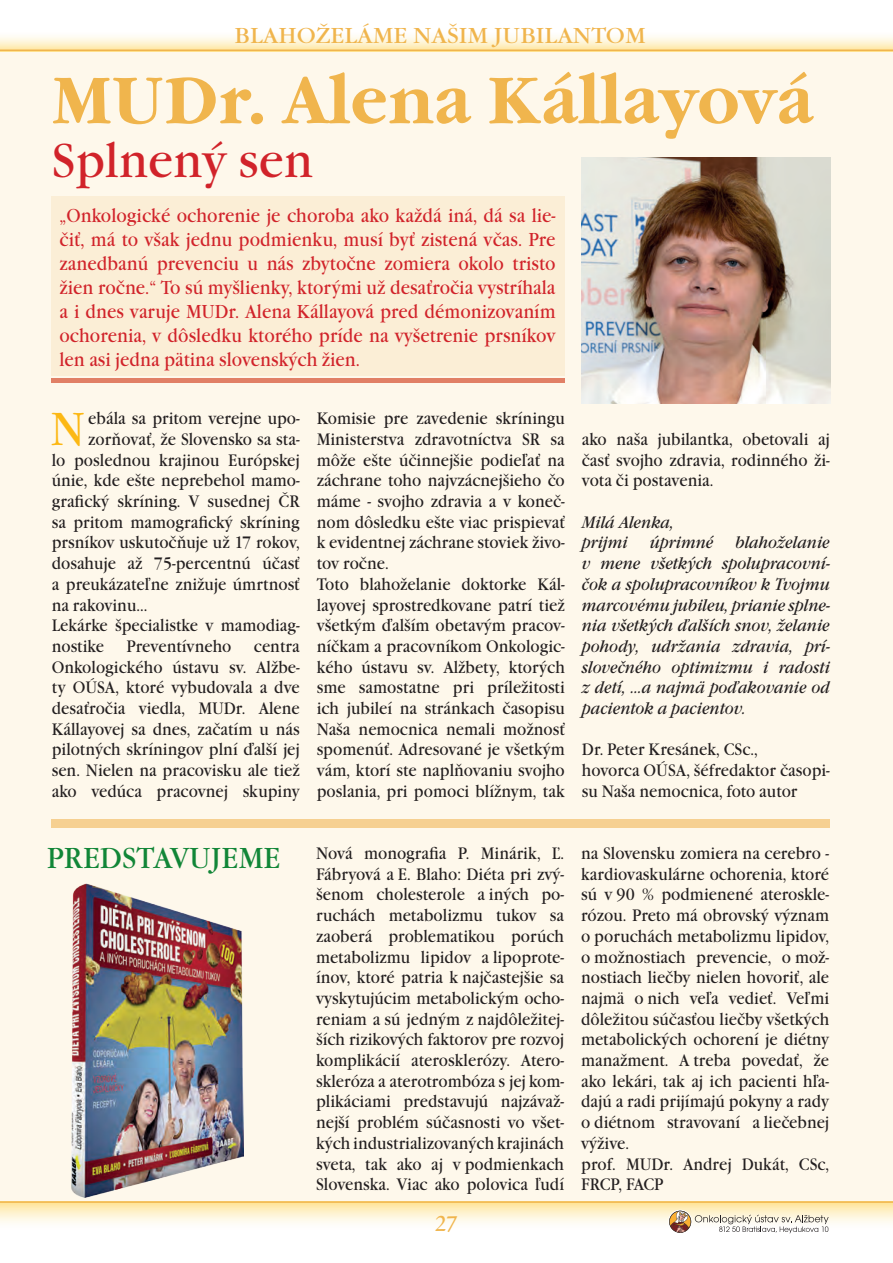
<style>
.page{position:relative;width:893px;height:1263px;background:#fff}
.page>*{position:absolute;margin:0;border:0;box-sizing:border-box;transform-origin:0 0}
.t1{font:700 67.5px "Garamond Itc TOT";color:#f0b54d;scale:.95 1}
.t2{font:49.5px "Garamond Itc TOT";color:#d1232a;scale:.95 1}
.t3{font:48.15px "Garamond Itc TOT";color:#fcb814;scale:.9 1}
.t4{font:30px "Garamond Itc TOT";color:#118637;scale:.95 1}
.t5{font:24px "Garamond No 2 TOT";color:#f0b54d;scale:1.04 1}
.t6{font:22.5px "Garamond Itc TOT";color:#f0b54d;scale:1.04 1}
.t7{font:19.5px/24px "Garamond Itc TOT";color:#d1232a;text-align:justify;scale:.9 1}
.t8{font:17.25px/20.7px "Garamond Itc TOT";color:#231f20;text-align:justify;scale:.9 1}
.t9{font:italic 17.25px/20.7px "Garamond Itc TOT";color:#231f20;scale:.9 1}
</style>
<div class="page">
<div style="left:0;top:50px;width:893px;height:1180px;background:#fef8eb"></div>
<div style="left:0;top:1201px;width:893px;height:30px;background:linear-gradient(to bottom,#fee69d,#feffff)"></div>
<hr style="left:0;top:1201px;width:893px;height:2px;background:#f0b54d">
<svg style="left:0;top:36px;width:893px;height:14px;background:#fdf0cc"></svg>
<hr style="left:0;top:50px;width:893px;height:1px;background:#f0b54d">
<svg style="left:668px;top:1210px;width:24px;height:23px"></svg>
<svg style="left:669px;top:1211px;width:160px;height:22px"></svg>
<div style="left:51px;top:196px;width:513px;height:180px;background:#fbeed6"></div>
<hr style="left:51px;top:378px;width:513px;height:4px;background:#e18066">
<img style="left:582px;top:157px;width:248px;height:246px">
<div style="left:52px;top:820px;width:778px;height:8px;background:#f6d091"></div>
<img style="left:71px;top:883px;width:172px;height:314px">
<h3 class="t6" style="left:235px;top:23px;width:397px">BLAHOŽELÁME NAŠIM JUBILANTOM</h3>
<h1 class="t1" style="left:52px;top:61px;width:803px">MUDr. Alena Kállayová</h1>
<h2 class="t2" style="left:52px;top:133px;width:277px">Splnený sen</h2>
<p class="t7" style="left:60px;top:204px;width:553px">„Onkologické ochorenie je choroba ako každá iná, dá sa lie&shy;čiť, má to však jednu podmienku, musí byť zistená včas. Pre zanedbanú prevenciu u nás zbytočne zomiera okolo tristo žien ročne.“ To sú myšlienky, ktorými už desaťročia vystríhala a i dnes varuje MUDr. Alena Kállayová pred démonizovaním ochorenia, v dôsledku ktorého príde na vyšetrenie prsníkov len asi jedna pätina slovenských žien.</p>
<h3 class="t3" style="left:51px;top:402px;width:39px">N</h3>
<p class="t8" style="left:88px;top:408px;width:236px">ebála sa pritom verejne upo-</p>
<p class="t8" style="left:88px;top:429px;width:236px">zorňovať, že Slovensko sa sta-</p>
<p class="t8" style="left:52px;top:450px;width:277px">lo poslednou krajinou Európskej</p>
<p class="t8" style="left:52px;top:470px;width:277px">únie, kde ešte neprebehol mamo-</p>
<p class="t8" style="left:52px;top:491px;width:277px">grafický skríning. V susednej ČR</p>
<p class="t8" style="left:52px;top:512px;width:277px">sa pritom mamografický skríning</p>
<p class="t8" style="left:52px;top:532px;width:277px">prsníkov uskutočňuje už 17 rokov,</p>
<p class="t8" style="left:52px;top:553px;width:277px">dosahuje až 75-percentnú účasť</p>
<p class="t8" style="left:52px;top:574px;width:277px">a preukázateľne znižuje úmrtnosť</p>
<p class="t8" style="left:52px;top:595px;width:108px">na rakovinu...</p>
<p class="t8" style="left:52px;top:615px;width:277px">Lekárke špecialistke v mamodiag-</p>
<p class="t8" style="left:52px;top:636px;width:60px">nostike</p>
<p class="t8" style="left:126px;top:636px;width:118px">Preventívneho</p>
<p class="t8" style="left:52px;top:636px;width:277px;text-indent:202px">centra Onkologického ústavu sv. Alžbe&shy;ty OÚSA, ktoré vybudovala a dve desaťročia viedla, MUDr. Alene Kállayovej sa dnes, začatím u nás pilotných skríningov plní ďalší jej sen. Nielen na pracovisku ale tiež ako vedúca pracovnej skupiny</p>
<p class="t8" style="left:317px;top:408px;width:277px;text-align:left">Komisie pre zavedenie skríningu<br>Ministerstva zdravotníctva SR sa môže ešte účinnejšie podieľať na záchrane toho najvzácnejšieho čo máme - svojho zdravia a v koneč&shy;nom dôsledku ešte viac prispievať k evidentnej záchrane stoviek živo&shy;tov ročne.<br>Toto blahoželanie doktorke Kál&shy;layovej sprostredkovane patrí tiež všetkým ďalším obetavým pracov&shy;níčkam a pracovníkom Onkologic&shy;kého ústavu sv. Alžbety, ktorých sme samostatne pri príležitosti ich jubileí na stránkach časopisu<br>Naša nemocnica nemali možnosť spomenúť. Adresované je všetkým vám, ktorí ste naplňovaniu svojho poslania, pri pomoci blížnym, tak</p>
<p class="t8" style="left:582px;top:429px;width:277px">ako naša jubilantka, obetovali aj časť svojho zdravia, rodinného ži&shy;vota či postavenia.</p>
<p class="t9" style="left:582px;top:512px;width:104px">Milá Alenka, prijmi</p>
<p class="t9" style="left:650px;top:532px;width:72px">úprimné</p>
<p class="t9" style="left:582px;top:532px;width:277px;text-align:justify;text-indent:154px">blahoželanie v mene všetkých spolupracovní&shy;čok a spolupracovníkov k Tvojmu marcovému jubileu, prianie splne&shy;nia všetkých ďalších snov, želanie pohody, udržania zdravia, prí&shy;slovečného optimizmu i radosti z detí, ...a najmä poďakovanie od pacientok a pacientov.</p>
<p class="t8" style="left:582px;top:739px;width:277px;text-align:left">Dr. Peter Kresánek, CSc.,<br>hovorca OÚSA, šéfredaktor časopi&shy;su Naša nemocnica, foto autor</p>
<h3 class="t4" style="left:47px;top:841px;width:247px">PREDSTAVUJEME</h3>
<p class="t8" style="left:316px;top:843px;width:277px">Nová monografia P. Minárik, Ľ.<br>Fábryová a E. Blaho: Diéta pri zvý&shy;šenom cholesterole a iných po&shy;ruchách metabolizmu tukov sa zaoberá problematikou porúch metabolizmu lipidov a lipoprote&shy;ínov, ktoré patria k najčastejšie sa vyskytujúcim metabolickým ocho&shy;reniam a sú jedným z najdôležitej&shy;ších rizikových faktorov pre rozvoj komplikácií aterosklerózy. Atero&shy;skleróza a aterotrombóza s jej kom&shy;plikáciami predstavujú najzávaž&shy;nejší problém súčasnosti vo všet&shy;kých industrializovaných krajinách sveta, tak ako aj v podmienkach Slovenska. Viac ako polovica ľudí</p>
<p class="t8" style="left:581px;top:843px;width:277px;text-align:left">na Slovensku zomiera na cerebro - kardiovaskulárne ochorenia, ktoré sú v 90 % podmienené ateroskle&shy;rózou. Preto má obrovský význam o poruchách metabolizmu lipidov, o možnostiach prevencie, o mož&shy;nostiach liečby nielen hovoriť, ale najmä o nich veľa vedieť. Veľmi dôležitou súčasťou liečby všetkých metabolických ochorení je diétny manažment. A treba povedať, že ako lekári, tak aj ich pacienti hľa&shy;dajú a radi prijímajú pokyny a rady o diétnom stravovaní a liečebnej výžive.<br>prof. MUDr. Andrej Dukát, CSc,<br>FRCP, FACP</p>
<h3 class="t5" style="left:435px;top:1209px;width:23px">27</h3>
</div>
